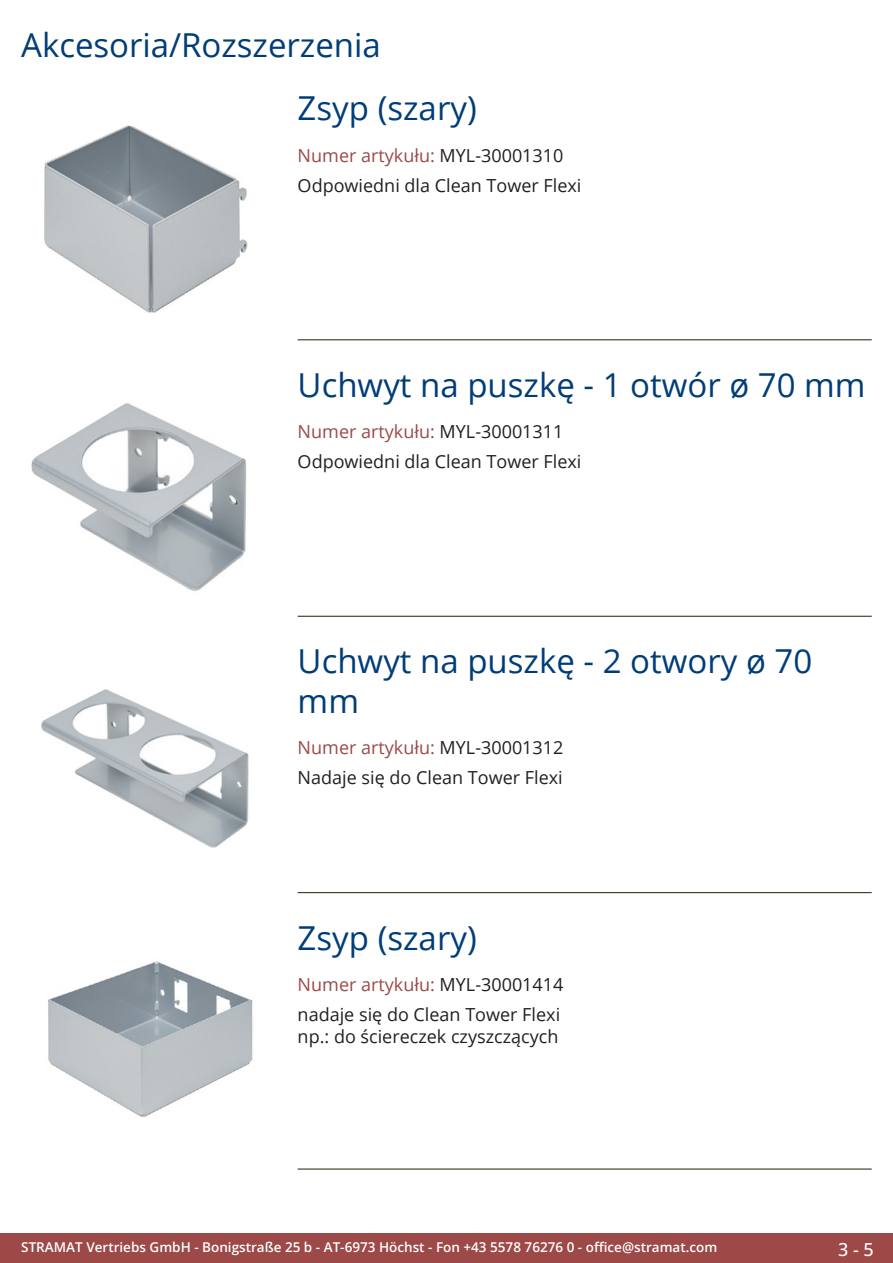
<style>
.page{position:relative;width:893px;height:1263px;background:#fff}
.page>*{position:absolute;margin:0;border:0;box-sizing:border-box;transform-origin:0 0}
.Produkttitel{font:33px/39.6px "Open Sans";color:#003d78}
.RastTitel{font:33px "Open Sans";color:#003d78}
.Beschreibung_Text{font:18px/21.6px "Open Sans";color:#231f20}
.TechDaten_Überschrif{font:18px "Open Sans";color:#9c4948}
.t1{font:500 18px "Open Sans";color:#fff}
.t2{font:600 13.5px "Open Sans";color:#fff}
.s1{color:#231f20}
</style>
<div class="page">
<div style="left:0;top:1233px;width:893px;height:30px;background:#9c4948"></div>
<hr style="left:298px;top:340px;width:574px;height:1px;background:#201d08">
<hr style="left:298px;top:616px;width:574px;height:1px;background:#201d08">
<hr style="left:298px;top:892px;width:574px;height:1px;background:#201d08">
<hr style="left:298px;top:1169px;width:574px;height:1px;background:#201d08">
<img style="left:44px;top:125px;width:204px;height:188px">
<img style="left:31px;top:403px;width:216px;height:188px">
<img style="left:41px;top:689px;width:208px;height:159px">
<img style="left:48px;top:961px;width:205px;height:156px">
<p class="RastTitel" style="left:21px;top:22px;width:361px">Akcesoria/Rozszerzenia</p>
<p class="Produkttitel" style="left:298px;top:88px;width:181px">Zsyp (szary)</p>
<p class="TechDaten_Überschrif" style="left:298px;top:143px;width:267px">Numer artykułu: <span class="s1">MYL-30001310</span></p>
<p class="Beschreibung_Text" style="left:298px;top:174px;width:285px">Odpowiedni dla Clean Tower Flexi</p>
<p class="Produkttitel" style="left:298px;top:364px;width:569px">Uchwyt na puszkę - 1 otwór ø 70 mm</p>
<p class="TechDaten_Überschrif" style="left:298px;top:420px;width:267px">Numer artykułu: <span class="s1">MYL-30001311</span></p>
<p class="Beschreibung_Text" style="left:298px;top:450px;width:285px">Odpowiedni dla Clean Tower Flexi</p>
<p class="Produkttitel" style="left:298px;top:640px;width:516px">Uchwyt na puszkę - 2 otwory ø 70 mm</p>
<p class="TechDaten_Überschrif" style="left:298px;top:735px;width:267px">Numer artykułu: <span class="s1">MYL-30001312</span></p>
<p class="Beschreibung_Text" style="left:298px;top:766px;width:267px">Nadaje się do Clean Tower Flexi</p>
<p class="Produkttitel" style="left:298px;top:917px;width:181px">Zsyp (szary)</p>
<p class="TechDaten_Überschrif" style="left:298px;top:972px;width:267px">Numer artykułu: <span class="s1">MYL-30001414</span></p>
<p class="Beschreibung_Text" style="left:298px;top:1003px;width:264px">nadaje się do Clean Tower Flexi np.: do ściereczek czyszczących</p>
<p class="t2" style="left:21px;top:1238px;width:698px">STRAMAT Vertriebs GmbH - Bonigstraße 25 b - AT-6973 Höchst - Fon +43 5578 76276 0 - office@stramat.com</p>
<p class="t1" style="left:838px;top:1237px;width:37px">3 - 5</p>
</div>
